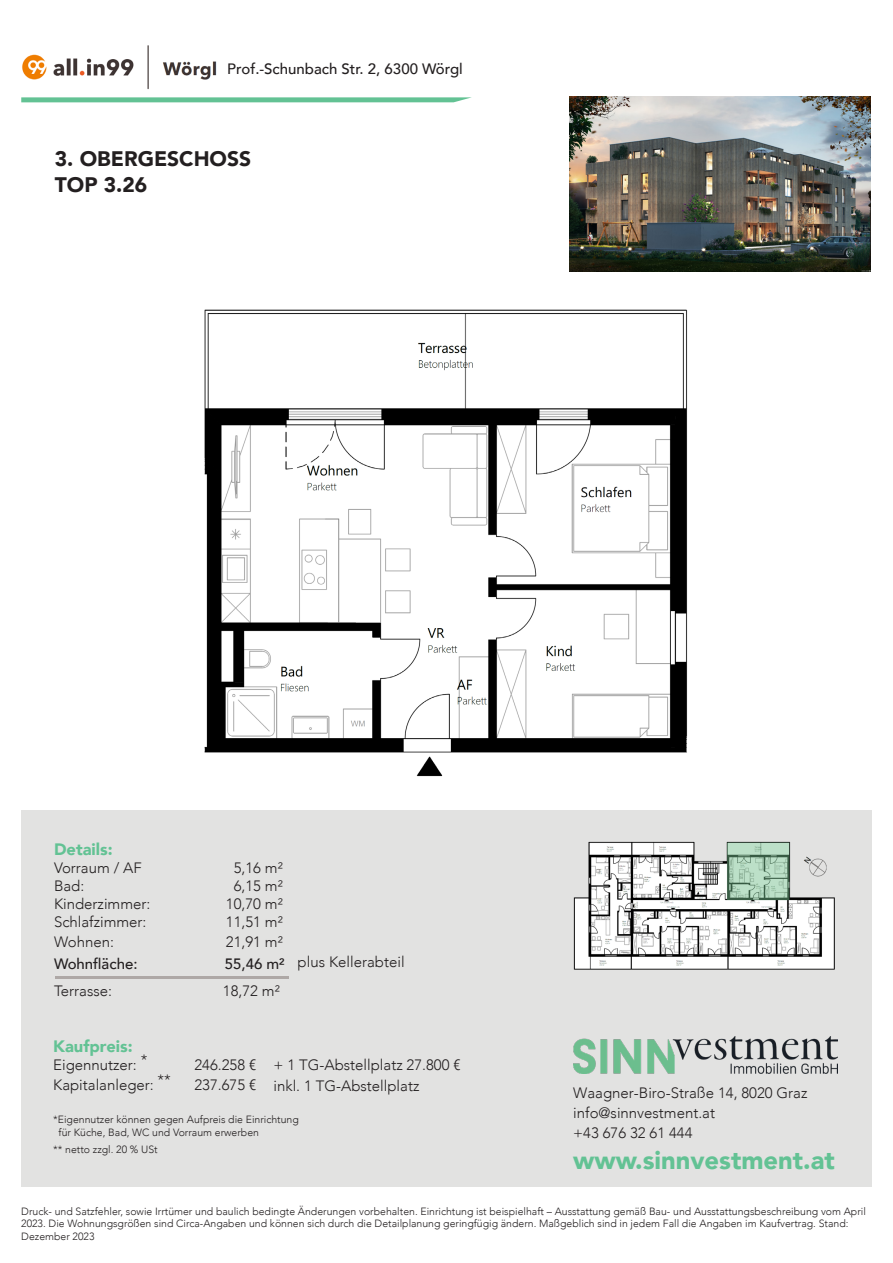
<style>
.page{position:relative;width:893px;height:1263px;background:#fff}
.page>*{position:absolute;margin:0;border:0;box-sizing:border-box;transform-origin:0 0}
.t1{font:900 25.5px "Avenir";color:#63c294}
.t2{font:900 21px/25.2px "Avenir";color:#231f20}
.t3{font:900 16.5px "Avenir";color:#63c294}
.t4{font:300 15px/20.1px "Avenir";color:#231f20}
.t5{font:500 15px "Avenir";color:#231f20}
.t6{font:300 10.5px/12.6px "Avenir";color:#231f20}
</style>
<div class="page">
<div style="left:21px;top:810px;width:851px;height:376px;background:#e2e2e1"></div>
<img style="left:204px;top:310px;width:484px;height:467px">
<img style="left:573px;top:841px;width:262px;height:129px">
<img style="left:22px;top:45px;width:195px;height:45px">
<img style="left:570px;top:96px;width:301px;height:176px">
<svg style="left:21px;top:97px;width:451px;height:5px;background:#71c79d"></svg>
<img style="left:573px;top:1036px;width:265px;height:37px">
<img style="left:802px;top:855px;width:27px;height:24px">
<hr style="left:55px;top:976px;width:233px;height:3px;background:#aea8a6">
<p class="t5" style="left:227px;top:55px;width:237px">Prof.-Schunbach Str. 2, 6300 Wörgl</p>
<p class="t2" style="left:55px;top:146px;width:198px">3. OBERGESCHOSS<br>TOP 3.26</p>
<p class="t3" style="left:54px;top:835px;width:60px">Details:</p>
<p class="t4" style="left:54px;top:858px;width:89px">Vorraum / AF</p>
<p class="t4" style="left:234px;top:858px;width:51px">5,16 m²</p>
<p class="t4" style="left:54px;top:876px;width:32px">Bad:</p>
<p class="t4" style="left:234px;top:876px;width:51px">6,15 m²</p>
<p class="t4" style="left:54px;top:894px;width:98px">Kinderzimmer:</p>
<p class="t4" style="left:226px;top:894px;width:58px">10,70 m²</p>
<p class="t4" style="left:54px;top:912px;width:94px">Schlafzimmer:</p>
<p class="t4" style="left:226px;top:912px;width:58px">11,51 m²</p>
<p class="t4" style="left:54px;top:931px;width:62px">Wohnen:</p>
<p class="t4" style="left:226px;top:931px;width:58px">21,91 m²</p>
<p class="t5" style="left:54px;top:951px;width:85px">Wohnfläche:</p>
<p class="t5" style="left:225px;top:951px;width:61px">55,46 m²</p>
<p class="t4" style="left:54px;top:981px;width:60px">Terrasse:</p>
<p class="t4" style="left:223px;top:981px;width:58px">18,72 m²</p>
<p class="t4" style="left:298px;top:951px;width:108px">plus Kellerabteil</p>
<p class="t3" style="left:53px;top:1032px;width:81px">Kaufpreis:</p>
<p class="t4" style="left:53px;top:1054px;width:96px">Eigennutzer: *</p>
<p class="t4" style="left:194px;top:1054px;width:63px">246.258 €</p>
<p class="t4" style="left:53px;top:1074px;width:119px">Kapitalanleger: **</p>
<p class="t4" style="left:194px;top:1074px;width:63px">237.675 €</p>
<p class="t6" style="left:53px;top:1113px;width:247px">*Eigennutzer können gegen Aufpreis die Einrichtung</p>
<p class="t6" style="left:53px;top:1124px;width:207px;line-height:16.5px;text-indent:5px">für Küche, Bad, WC und Vorraum erwerben ** netto zzgl. 20 % USt</p>
<p class="t4" style="left:274px;top:1054px;width:188px;line-height:21px">+ 1 TG-Abstellplatz 27.800 € inkl. 1 TG-Abstellplatz</p>
<p class="t4" style="left:573px;top:1082px;width:236px">Waagner-Biro-Straße 14, 8020 Graz info@sinnvestment.at<br>+43 676 32 61 444</p>
<p class="t1" style="left:573px;top:1138px;width:263px">www.sinnvestment.at</p>
<p class="t6" style="left:21px;top:1205px;width:846px">Druck- und Satzfehler, sowie Irrtümer und baulich bedingte Änderungen vorbehalten. Einrichtung ist beispielhaft – Ausstattung gemäß Bau- und Ausstattungsbeschreibung vom April<br>2023. Die Wohnungsgrößen sind Circa-Angaben und können sich durch die Detailplanung geringfügig ändern. Maßgeblich sind in jedem Fall die Angaben im Kaufvertrag. Stand:<br>Dezember 2023</p>
</div>
